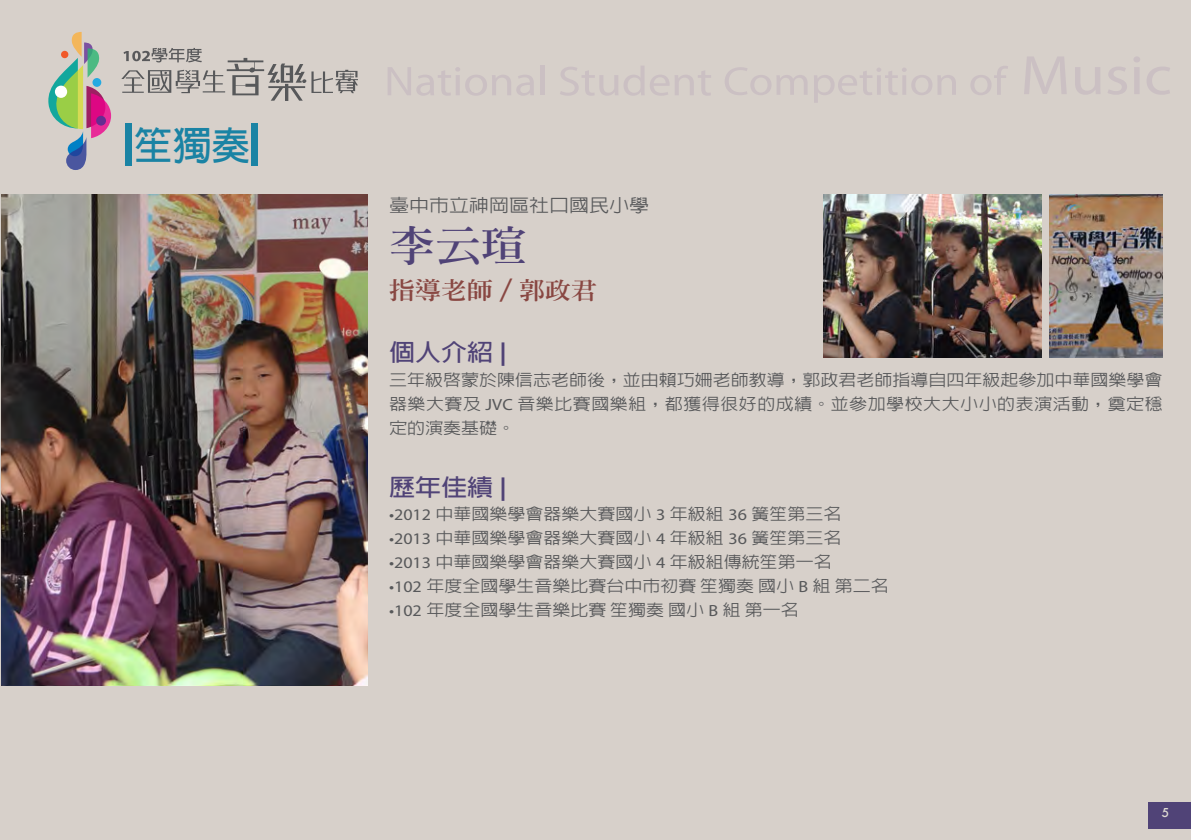
<style>
.page{position:relative;width:1191px;height:840px;background:#fff}
.page>*{position:absolute;margin:0;border:0;box-sizing:border-box;transform-origin:0 0}
.t1{font:800 41.4px "AR Ming B5";color:#504377;scale:1.11 1}
.t2{font:700 38.6px "AR New Hei B5";color:#1a83a4}
.t3{font:700 23.4px "AR Hei B5";color:#504377;scale:1.11 1}
.t4{font:800 23.4px "AR Ming B5";color:#894742;scale:1.11 1}
.t5{font:500 18px "AR Hei B5";color:#57585a;scale:1.11 1}
.t6{font:500 16.2px/24px "AR Hei B5";color:#57585a;text-align:justify;scale:1.11 1}
.t7{font:500 12px "Futura";color:#dfdbd2}
.s1{font-family:"Myriad Pro"}
.s2{font-family:"Myriad Pro";font-weight:400}
</style>
<div class="page">
<div style="left:0;top:0;width:1191px;height:839px;background:#d7d0ca"></div>
<svg style="left:388px;top:67px;width:146px;height:29px"></svg>
<hr style="left:540px;top:66px;width:4px;height:29px;background:#cbc0c3">
<svg style="left:560px;top:66px;width:84px;height:30px"></svg>
<svg style="left:650px;top:71px;width:61px;height:25px"></svg>
<svg style="left:725px;top:67px;width:82px;height:28px"></svg>
<svg style="left:814px;top:68px;width:142px;height:35px"></svg>
<svg style="left:971px;top:66px;width:37px;height:29px"></svg>
<svg style="left:1024px;top:57px;width:42px;height:37px"></svg>
<svg style="left:1075px;top:67px;width:25px;height:28px"></svg>
<svg style="left:1108px;top:67px;width:11px;height:28px"></svg>
<svg style="left:48px;top:32px;width:63px;height:138px"></svg>
<div style="left:55px;top:86px;width:12px;height:12px;background:#fff;border-radius:50%"></div>
<div style="left:96px;top:116px;width:10px;height:9px;background:#652d91;border-radius:50%"></div>
<div style="left:61px;top:51px;width:7px;height:7px;background:#f15929;border-radius:50%"></div>
<div style="left:92px;top:78px;width:9px;height:9px;background:#24aae1;border-radius:50%"></div>
<img style="left:1119px;top:57px;width:72px;height:772px">
<svg style="left:121px;top:48px;width:237px;height:53px"></svg>
<div style="left:126px;top:123px;width:6px;height:43px;background:#1a83a4"></div>
<div style="left:251px;top:123px;width:6px;height:43px;background:#1a83a4"></div>
<div style="left:1148px;top:801px;width:43px;height:26px;background:#504377"></div>
<img style="left:1px;top:194px;width:366px;height:490px">
<img style="left:1049px;top:194px;width:113px;height:163px">
<img style="left:823px;top:194px;width:218px;height:163px">
<h2 class="t2" style="left:134px;top:125px;width:117px">笙獨奏</h2>
<p class="t5" style="left:389px;top:195px;width:236px">臺中市立神岡區社口國民小學</p>
<p class="t1" style="left:389px;top:225px;width:126px">李云瑄</p>
<p class="t4" style="left:389px;top:278px;width:189px">指導老師 / 郭政君</p>
<p class="t3" style="left:389px;top:340px;width:108px">個人介紹 <span class="s1">|</span></p>
<p class="t6" style="left:389px;top:367px;width:698px">三年級啟蒙於陳信志老師後，並由賴巧姍老師教導，郭政君老師指導自四年級起參加中華國樂學會器樂大賽及 <span class="s2">JVC</span> 音樂比賽國樂組，都獲得很好的成績。並參加學校大大小小的表演活動，奠定穩定的演奏基礎。</p>
<p class="t3" style="left:389px;top:475px;width:108px">歷年佳績 <span class="s1">|</span></p>
<p class="t6" style="left:389px;top:501px;width:409px"><span class="s2">•2012</span> 中華國樂學會器樂大賽國小 <span class="s2">3</span> 年級組 <span class="s2">36</span> 簧笙第三名</p>
<p class="t6" style="left:389px;top:525px;width:409px"><span class="s2">•2013</span> 中華國樂學會器樂大賽國小 <span class="s2">4</span> 年級組 <span class="s2">36</span> 簧笙第三名</p>
<p class="t6" style="left:389px;top:549px;width:400px"><span class="s2">•2013</span> 中華國樂學會器樂大賽國小 <span class="s2">4</span> 年級組傳統笙第一名</p>
<p class="t6" style="left:389px;top:573px;width:451px"><span class="s2">•102</span> 年度全國學生音樂比賽台中市初賽笙獨奏國小 <span class="s2">B</span> 組第二名</p>
<p class="t6" style="left:389px;top:597px;width:370px"><span class="s2">•102</span> 年度全國學生音樂比賽笙獨奏國小 <span class="s2">B</span> 組第一名</p>
<p class="t7" style="left:1161px;top:803px;width:9px">5</p>
</div>
